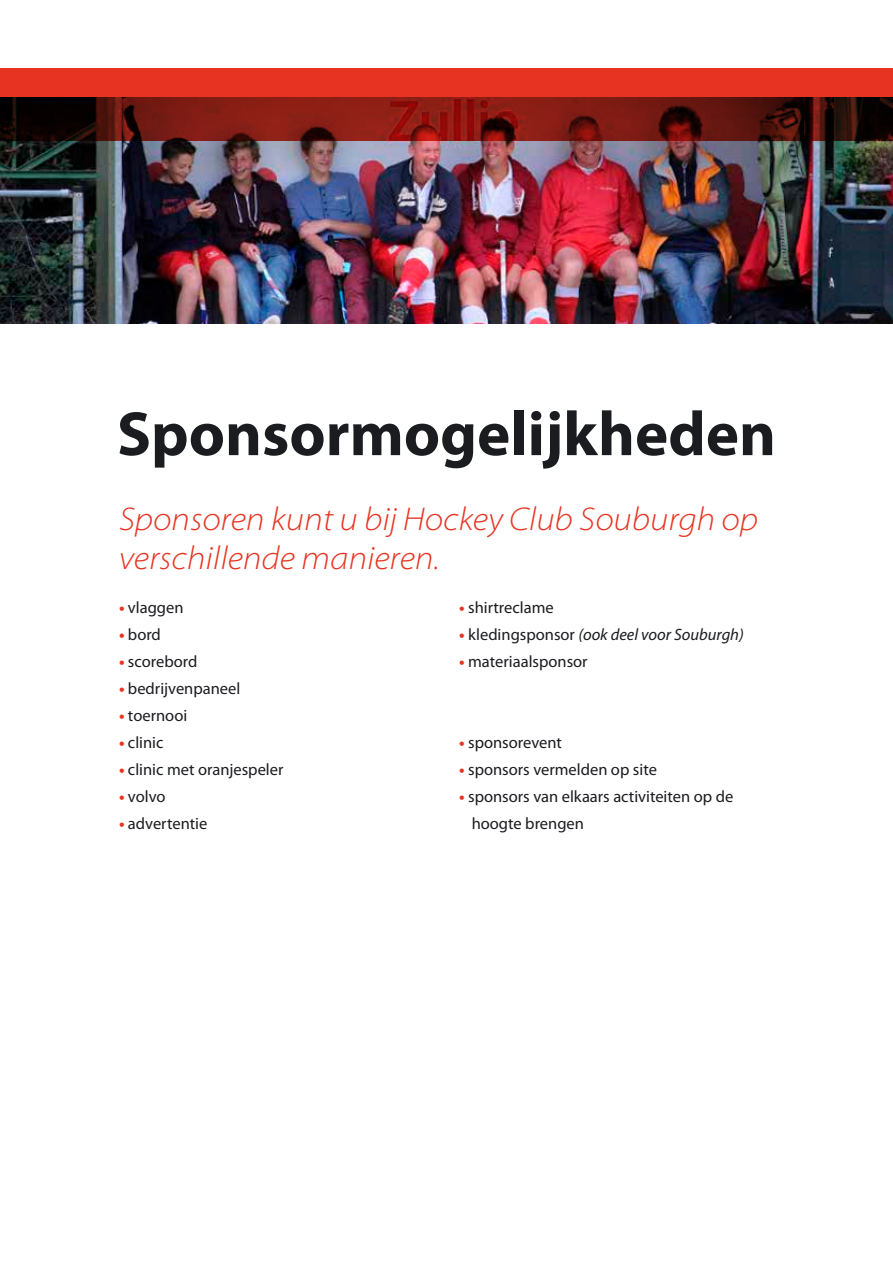
<style>
.page{position:relative;width:893px;height:1263px;background:#fff}
.page>*{position:absolute;margin:0;border:0;box-sizing:border-box;transform-origin:0 0}
.t1{font:700 63px "Myriad Pro";color:#1b1c20}
.t2{font:italic 300 semi-expanded 33px/39.6px "Myriad Pro";color:#e73422}
.t3{font:16.5px/27px "Myriad Pro";color:#1b1c20}
.t4{font:italic 16.5px "Myriad Pro";color:#1b1c20}
.s1{font-size:30px}
.s2{font-weight:700;color:#e73422}
.s3{font-weight:700;font-style:normal;color:#e73422}
.s4{font-style:normal}
</style>
<div class="page">
<img style="left:0;top:141px;width:893px;height:182px">
<svg style="left:0;top:68px;width:893px;height:73px;background:#962016"></svg>
<h1 class="t1" style="left:117px;top:399px;width:660px">Sponsormogelijkheden</h1>
<h2 class="t2" style="left:119px;top:500px;width:640px">Sponsoren kunt u bij Hockey Club Souburgh op verschillende manieren<span class="s1">.</span></h2>
<p class="t3" style="left:119px;top:595px;width:66px"><span class="s2">•</span> vlaggen</p>
<p class="t3" style="left:119px;top:622px;width:43px"><span class="s2">•</span> bord</p>
<p class="t3" style="left:119px;top:649px;width:80px"><span class="s2">•</span> scorebord</p>
<p class="t3" style="left:119px;top:676px;width:123px"><span class="s2">•</span> bedrijvenpaneel</p>
<p class="t3" style="left:119px;top:703px;width:70px"><span class="s2">•</span> toernooi</p>
<p class="t3" style="left:119px;top:730px;width:46px"><span class="s2">•</span> clinic</p>
<p class="t3" style="left:119px;top:757px;width:166px"><span class="s2">•</span> clinic met oranjespeler</p>
<p class="t3" style="left:119px;top:784px;width:48px"><span class="s2">•</span> volvo</p>
<p class="t3" style="left:119px;top:811px;width:90px"><span class="s2">•</span> advertentie</p>
<p class="t3" style="left:459px;top:595px;width:96px"><span class="s2">•</span> shirtreclame</p>
<p class="t4" style="left:459px;top:626px;width:286px"><span class="s3">•</span> <span class="s4">kledingsponsor</span> (ook deel voor Souburgh)</p>
<p class="t3" style="left:459px;top:649px;width:130px"><span class="s2">•</span> materiaalsponsor</p>
<p class="t3" style="left:459px;top:730px;width:104px"><span class="s2">•</span> sponsorevent</p>
<p class="t3" style="left:459px;top:757px;width:199px"><span class="s2">•</span> sponsors vermelden op site</p>
<p class="t3" style="left:472px;top:783px;width:263px;text-indent:-12px"><span class="s2">•</span> sponsors van elkaars activiteiten op de hoogte brengen</p>
</div>
